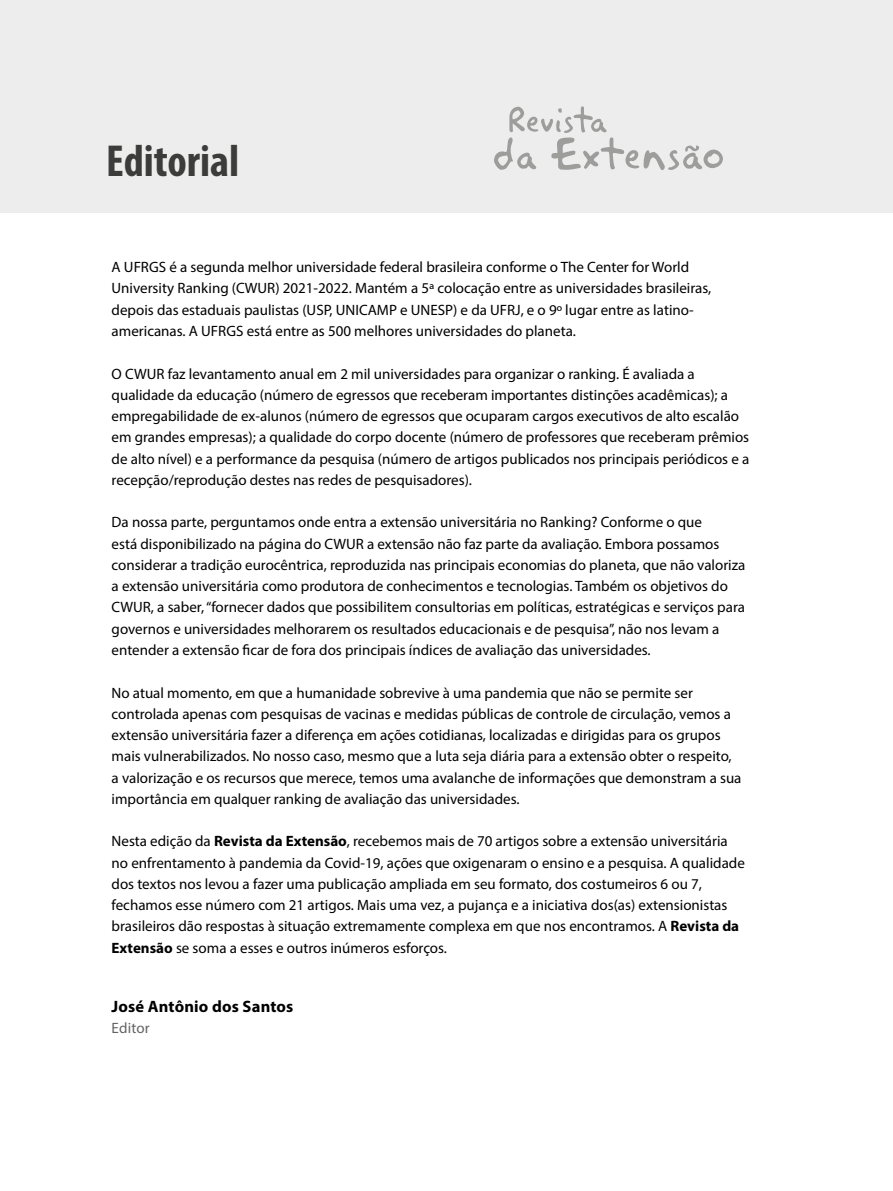
<style>
.page{position:relative;width:893px;height:1191px;background:#fff}
.page>*{position:absolute;margin:0;border:0;box-sizing:border-box;transform-origin:0 0}
.t1{font:700 condensed 45px "Myriad Pro";color:#3c3c3b}
.t2{font:700 16.5px "Myriad Pro";letter-spacing:.01em;color:#000}
.t3{font:15px/21.3px "Myriad Pro";color:#000}
.t4{font:15px "Myriad Pro";letter-spacing:.01em;color:#646363}
.s1{font-weight:700}
</style>
<div class="page">
<div style="left:0;top:0;width:893px;height:213px;background:#ededed"></div>
<svg style="left:494px;top:106px;width:229px;height:64px"></svg>
<h1 class="t1" style="left:106px;top:133px;width:135px">Editorial</h1>
<p class="t3" style="left:112px;top:256px;width:601px">A UFRGS é a segunda melhor universidade federal brasileira conforme o The Center for World University Ranking (CWUR) 2021-2022. Mantém a 5ª colocação entre as universidades brasileiras, depois das estaduais paulistas (USP, UNICAMP e UNESP) e da UFRJ, e o 9º lugar entre as latino&shy;americanas. A UFRGS está entre as 500 melhores universidades do planeta.</p>
<p class="t3" style="left:112px;top:363px;width:639px">O CWUR faz levantamento anual em 2 mil universidades para organizar o ranking. É avaliada a qualidade da educação (número de egressos que receberam importantes distinções acadêmicas); a empregabilidade de ex-alunos (número de egressos que ocuparam cargos executivos de alto escalão em grandes empresas); a qualidade do corpo docente (número de professores que receberam prêmios de alto nível) e a performance da pesquisa (número de artigos publicados nos principais periódicos e a recepção/reprodução destes nas redes de pesquisadores).</p>
<p class="t3" style="left:112px;top:511px;width:635px">Da nossa parte, perguntamos onde entra a extensão universitária no Ranking? Conforme o que<br>está disponibilizado na página do CWUR a extensão não faz parte da avaliação. Embora possamos considerar a tradição eurocêntrica, reproduzida nas principais economias do planeta, que não valoriza a extensão universitária como produtora de conhecimentos e tecnologias. Também os objetivos do CWUR, a saber, “fornecer dados que possibilitem consultorias em políticas, estratégicas e serviços para governos e universidades melhorarem os resultados educacionais e de pesquisa”, não nos levam a entender a extensão ficar de fora dos principais índices de avaliação das universidades.</p>
<p class="t3" style="left:112px;top:681px;width:631px">No atual momento, em que a humanidade sobrevive à uma pandemia que não se permite ser controlada apenas com pesquisas de vacinas e medidas públicas de controle de circulação, vemos a extensão universitária fazer a diferença em ações cotidianas, localizadas e dirigidas para os grupos mais vulnerabilizados. No nosso caso, mesmo que a luta seja diária para a extensão obter o respeito, a valorização e os recursos que merece, temos uma avalanche de informações que demonstram a sua importância em qualquer ranking de avaliação das universidades.</p>
<p class="t3" style="left:112px;top:830px;width:635px">Nesta edição da <span class="s1">Revista da Extensão</span>, recebemos mais de 70 artigos sobre a extensão universitária no enfrentamento à pandemia da Covid-19, ações que oxigenaram o ensino e a pesquisa. A qualidade dos textos nos levou a fazer uma publicação ampliada em seu formato, dos costumeiros 6 ou 7, fechamos esse número com 21 artigos. Mais uma vez, a pujança e a iniciativa dos(as) extensionistas brasileiros dão respostas à situação extremamente complexa em que nos encontramos. A <span class="s1">Revista da Extensão</span> se soma a esses e outros inúmeros esforços.</p>
<p class="t2" style="left:112px;top:995px;width:183px">José Antônio dos Santos</p>
<p class="t4" style="left:112px;top:1018px;width:40px">Editor</p>
</div>
